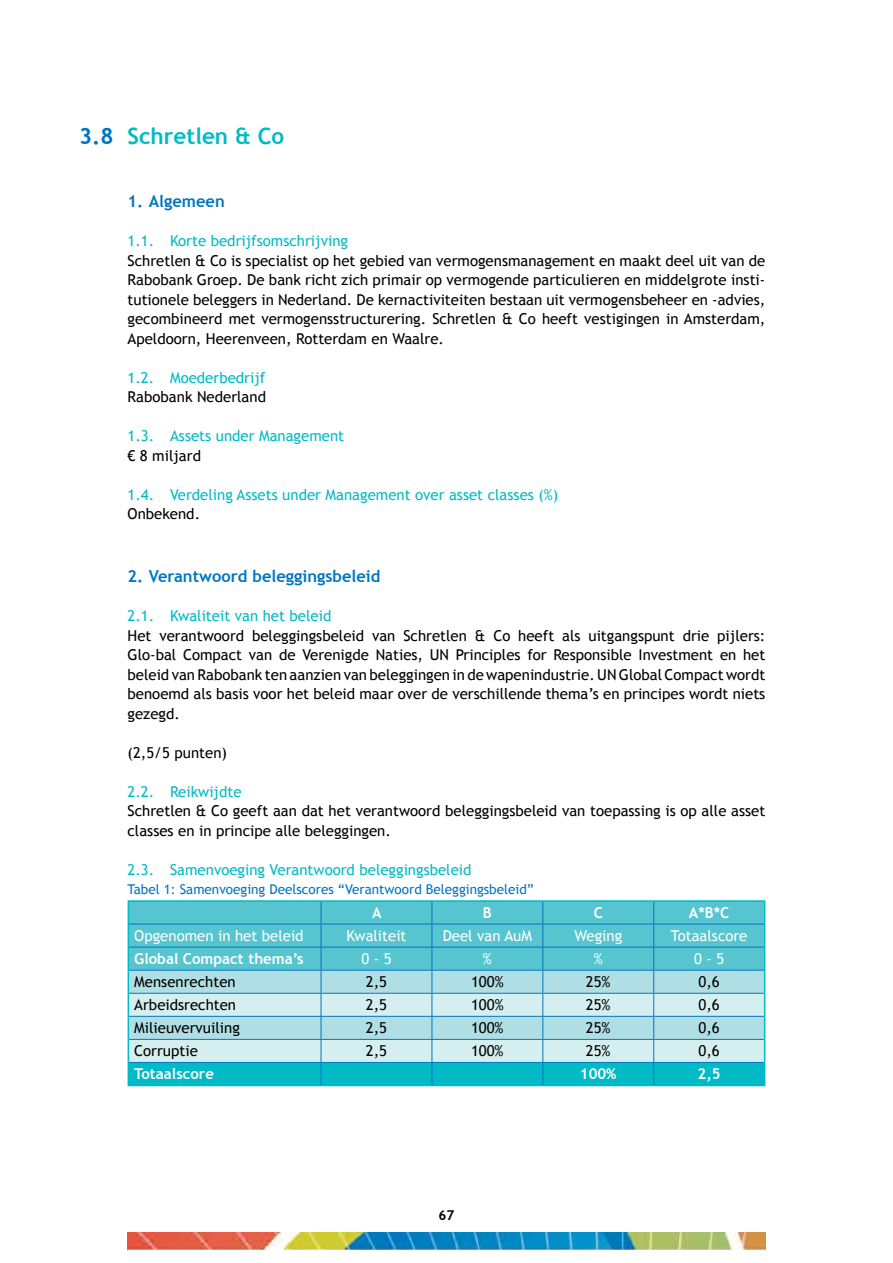
<style>
.page{position:relative;width:893px;height:1263px;background:#fff}
.page>*{position:absolute;margin:0;border:0;box-sizing:border-box;transform-origin:0 0}
.t1{font:700 22.5px "Trebuchet MS";color:#00bac6}
.t2{font:700 22.5px "Trebuchet MS";color:#0076c0}
.t3{font:700 16.5px "Trebuchet MS";color:#0076c0}
.t4{font:15px/19.5px "Trebuchet MS";color:#000;text-align:justify}
.t5{font:15px "Trebuchet MS";color:#00bac6}
.t6{font:15px "Trebuchet MS";color:#fff}
.t7{font:700 15px "Trebuchet MS";color:#fff}
.t8{font:13.5px "Trebuchet MS";color:#0076c0}
.t9{font:700 13.5px "Trebuchet MS";color:#000}
</style>
<div class="page">
<img style="left:128px;top:1232px;width:638px;height:20px">
<div style="left:128px;top:1250px;width:636px;height:12px;background:#fff"></div>
<hr style="left:128px;top:900px;width:193px;height:2px;background:#00bac6">
<hr style="left:321px;top:900px;width:111px;height:2px;background:#00bac6">
<hr style="left:432px;top:900px;width:111px;height:2px;background:#00bac6">
<hr style="left:543px;top:900px;width:111px;height:2px;background:#00bac6">
<hr style="left:654px;top:900px;width:111px;height:2px;background:#00bac6">
<hr style="left:128px;top:1085px;width:193px;height:1px;background:#00bac6">
<hr style="left:321px;top:1085px;width:111px;height:1px;background:#00bac6">
<hr style="left:432px;top:1085px;width:111px;height:1px;background:#00bac6">
<hr style="left:543px;top:1085px;width:111px;height:1px;background:#00bac6">
<hr style="left:654px;top:1085px;width:111px;height:1px;background:#00bac6">
<svg style="left:128px;top:901px;width:637px;height:184px;background:#7ad0da"></svg>
<h1 class="t2" style="left:79px;top:122px;width:36px">3.8</h1>
<h1 class="t1" style="left:128px;top:122px;width:158px">Schretlen &amp; Co</h1>
<p class="t3" style="left:128px;top:191px;width:99px">1. Algemeen</p>
<p class="t5" style="left:128px;top:232px;width:222px">1.1. Korte bedrijfsomschrijving</p>
<p class="t4" style="left:128px;top:251px;width:639px">Schretlen &amp; Co is specialist op het gebied van vermogensmanagement en maakt deel uit van de Rabobank Groep. De bank richt zich primair op vermogende particulieren en middelgrote insti&shy;tutionele beleggers in Nederland. De kernactiviteiten bestaan uit vermogensbeheer en -advies, gecombineerd met vermogensstructurering. Schretlen &amp; Co heeft vestigingen in Amsterdam, Apeldoorn, Heerenveen, Rotterdam en Waalre.</p>
<p class="t5" style="left:128px;top:369px;width:139px">1.2. Moederbedrijf</p>
<p class="t4" style="left:128px;top:387px;width:140px">Rabobank Nederland</p>
<p class="t5" style="left:128px;top:427px;width:218px">1.3. Assets under Management</p>
<p class="t4" style="left:128px;top:446px;width:75px">€ 8 miljard</p>
<p class="t5" style="left:128px;top:486px;width:432px">1.4. Verdeling Assets under Management over asset classes (%)</p>
<p class="t4" style="left:128px;top:504px;width:74px">Onbekend.</p>
<p class="t3" style="left:128px;top:566px;width:254px">2. Verantwoord beleggingsbeleid</p>
<p class="t5" style="left:128px;top:607px;width:205px">2.1. Kwaliteit van het beleid</p>
<p class="t4" style="left:128px;top:626px;width:639px">Het verantwoord beleggingsbeleid van Schretlen &amp; Co heeft als uitgangspunt drie pijlers:<br>Glo-bal Compact van de Verenigde Naties, UN Principles for Responsible Investment en het beleid van Rabobank ten aanzien van beleggingen in de wapenindustrie. UN Global Compact wordt benoemd als basis voor het beleid maar over de verschillende thema’s en principes wordt niets gezegd.</p>
<p class="t4" style="left:128px;top:743px;width:101px">(2,5/5 punten)</p>
<p class="t5" style="left:128px;top:783px;width:116px">2.2. Reikwijdte</p>
<p class="t4" style="left:128px;top:801px;width:639px">Schretlen &amp; Co geeft aan dat het verantwoord beleggingsbeleid van toepassing is op alle asset classes en in principe alle beleggingen.</p>
<p class="t5" style="left:128px;top:861px;width:345px">2.3. Samenvoeging Verantwoord beleggingsbeleid</p>
<p class="t8" style="left:128px;top:881px;width:408px">Tabel 1: Samenvoeging Deelscores “Verantwoord Beleggingsbeleid”</p>
<p class="t7" style="left:372px;top:903px;width:11px">A</p>
<p class="t7" style="left:483px;top:903px;width:10px">B</p>
<p class="t7" style="left:594px;top:903px;width:11px">C</p>
<p class="t7" style="left:689px;top:903px;width:42px">A*B*C</p>
<p class="t6" style="left:134px;top:927px;width:171px">Opgenomen in het beleid</p>
<p class="t6" style="left:346px;top:927px;width:62px">Kwaliteit</p>
<p class="t6" style="left:443px;top:927px;width:91px">Deel van AuM</p>
<p class="t6" style="left:574px;top:927px;width:49px">Weging</p>
<p class="t6" style="left:671px;top:927px;width:78px">Totaalscore</p>
<p class="t7" style="left:134px;top:949px;width:171px">Global Compact thema’s</p>
<p class="t6" style="left:361px;top:950px;width:32px">0 - 5</p>
<p class="t6" style="left:483px;top:950px;width:10px">%</p>
<p class="t6" style="left:594px;top:950px;width:10px">%</p>
<p class="t6" style="left:694px;top:950px;width:32px">0 - 5</p>
<p class="t4" style="left:134px;top:972px;width:103px">Mensenrechten</p>
<p class="t4" style="left:366px;top:972px;width:23px">2,5</p>
<p class="t4" style="left:471px;top:972px;width:34px">100%</p>
<p class="t4" style="left:586px;top:972px;width:26px">25%</p>
<p class="t4" style="left:699px;top:972px;width:23px">0,6</p>
<p class="t4" style="left:134px;top:995px;width:103px">Arbeidsrechten</p>
<p class="t4" style="left:366px;top:995px;width:23px">2,5</p>
<p class="t4" style="left:471px;top:995px;width:34px">100%</p>
<p class="t4" style="left:586px;top:995px;width:26px">25%</p>
<p class="t4" style="left:699px;top:995px;width:23px">0,6</p>
<p class="t4" style="left:134px;top:1018px;width:107px">Milieuvervuiling</p>
<p class="t4" style="left:366px;top:1018px;width:23px">2,5</p>
<p class="t4" style="left:471px;top:1018px;width:34px">100%</p>
<p class="t4" style="left:586px;top:1018px;width:26px">25%</p>
<p class="t4" style="left:698px;top:1018px;width:23px">0,6</p>
<p class="t4" style="left:134px;top:1041px;width:65px">Corruptie</p>
<p class="t4" style="left:366px;top:1041px;width:23px">2,5</p>
<p class="t4" style="left:471px;top:1041px;width:34px">100%</p>
<p class="t4" style="left:586px;top:1041px;width:26px">25%</p>
<p class="t4" style="left:698px;top:1041px;width:23px">0,6</p>
<p class="t7" style="left:134px;top:1065px;width:81px">Totaalscore</p>
<p class="t7" style="left:580px;top:1065px;width:38px">100%</p>
<p class="t7" style="left:698px;top:1065px;width:25px">2,5</p>
<p class="t9" style="left:439px;top:1207px;width:17px">67</p>
</div>
